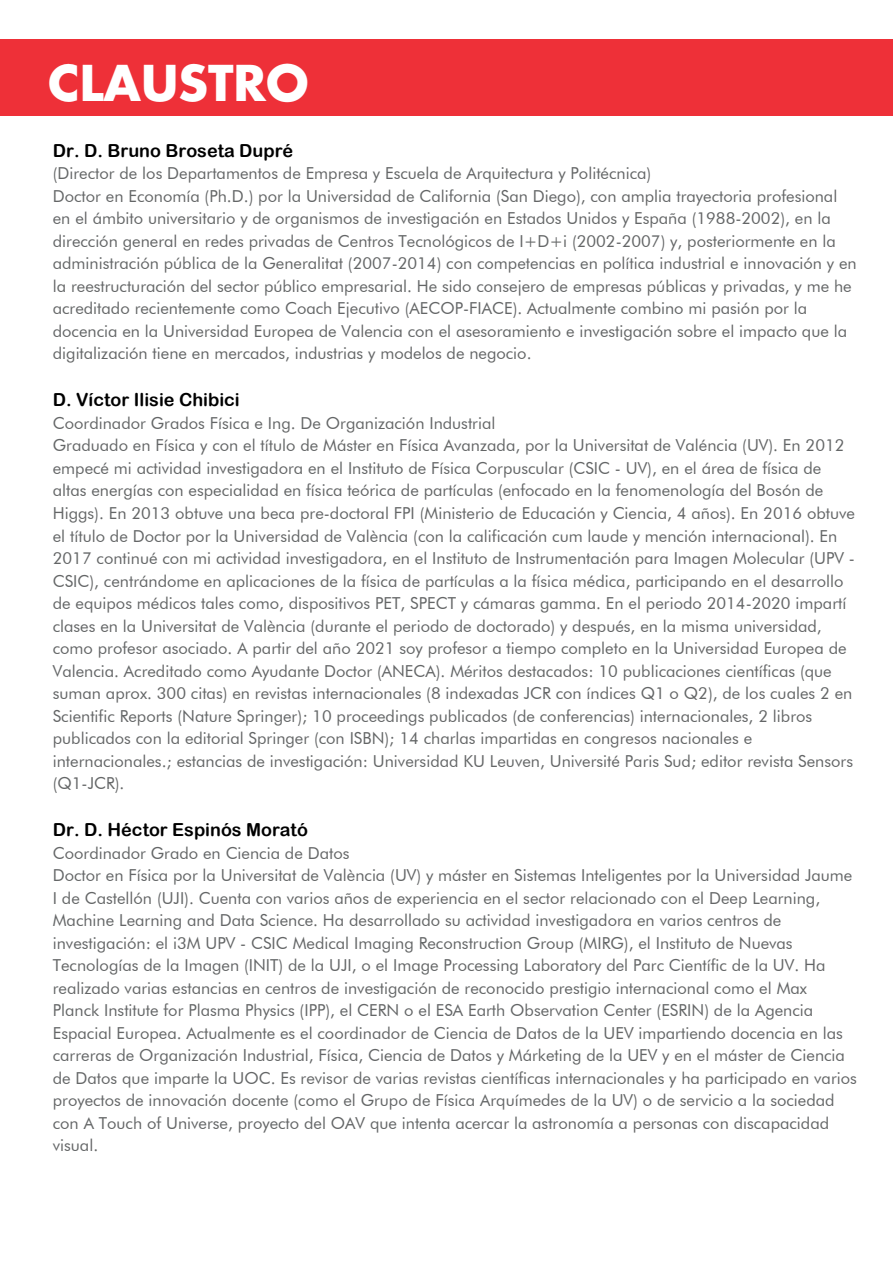
<style>
.page{position:relative;width:893px;height:1263px;background:#fff}
.page>*{position:absolute;margin:0;border:0;box-sizing:border-box;transform-origin:0 0}
.t1{font:700 48px "Futura";color:#fff}
.t2{font:18px "Arial Rounded MT Bold";color:#000}
.t3{font:16.5px/22.5px "Futura BT";color:#646667}
</style>
<div class="page">
<div style="left:0;top:39px;width:893px;height:77px;background:#ee3038"></div>
<h1 class="t1" style="left:48px;top:51px;width:262px">CLAUSTRO</h1>
<p class="t2" style="left:53px;top:140px;width:242px">Dr. D. Bruno Broseta Dupré</p>
<p class="t3" style="left:53px;top:162px;width:805px">(Director de los Departamentos de Empresa y Escuela de Arquitectura y Politécnica)<br>Doctor en Economía (Ph.D.) por la Universidad de California (San Diego), con amplia trayectoria profesional en el ámbito universitario y de organismos de investigación en Estados Unidos y España (1988-2002), en la dirección general en redes privadas de Centros Tecnológicos de I+D+i (2002-2007) y, posteriormente en la administración pública de la Generalitat (2007-2014) con competencias en política industrial e innovación y en la reestructuración del sector público empresarial. He sido consejero de empresas públicas y privadas, y me he acreditado recientemente como Coach Ejecutivo (AECOP-FIACE). Actualmente combino mi pasión por la docencia en la Universidad Europea de Valencia con el asesoramiento e investigación sobre el impacto que la digitalización tiene en mercados, industrias y modelos de negocio.</p>
<p class="t2" style="left:53px;top:389px;width:189px">D. Víctor Ilisie Chibici</p>
<p class="t3" style="left:53px;top:412px;width:804px">Coordinador Grados Física e Ing. De Organización Industrial<br>Graduado en Física y con el título de Máster en Física Avanzada, por la Universitat de Valéncia (UV). En 2012 empecé mi actividad investigadora en el Instituto de Física Corpuscular (CSIC - UV), en el área de física de altas energías con especialidad en física teórica de partículas (enfocado en la fenomenología del Bosón de Higgs). En 2013 obtuve una beca pre-doctoral FPI (Ministerio de Educación y Ciencia, 4 años). En 2016 obtuve el título de Doctor por la Universidad de València (con la calificación cum laude y mención internacional). En 2017 continué con mi actividad investigadora, en el Instituto de Instrumentación para Imagen Molecular (UPV - CSIC), centrándome en aplicaciones de la física de partículas a la física médica, participando en el desarrollo de equipos médicos tales como, dispositivos PET, SPECT y cámaras gamma. En el periodo 2014-2020 impartí clases en la Universitat de València (durante el periodo de doctorado) y después, en la misma universidad, como profesor asociado. A partir del año 2021 soy profesor a tiempo completo en la Universidad Europea de Valencia. Acreditado como Ayudante Doctor (ANECA). Méritos destacados: 10 publicaciones científicas (que suman aprox. 300 citas) en revistas internacionales (8 indexadas JCR con índices Q1 o Q2), de los cuales 2 en Scientific Reports (Nature Springer); 10 proceedings publicados (de conferencias) internacionales, 2 libros publicados con la editorial Springer (con ISBN); 14 charlas impartidas en congresos nacionales e internacionales.; estancias de investigación: Universidad KU Leuven, Université Paris Sud; editor revista Sensors (Q1-JCR).</p>
<p class="t2" style="left:53px;top:819px;width:257px">Dr. D. Héctor Espinós Morató</p>
<p class="t3" style="left:53px;top:841px;width:806px">Coordinador Grado en Ciencia de Datos<br>Doctor en Física por la Universitat de València (UV) y máster en Sistemas Inteligentes por la Universidad Jaume I de Castellón (UJI). Cuenta con varios años de experiencia en el sector relacionado con el Deep Learning, Machine Learning and Data Science. Ha desarrollado su actividad investigadora en varios centros de investigación: el i3M UPV - CSIC Medical Imaging Reconstruction Group (MIRG), el Instituto de Nuevas Tecnologías de la Imagen (INIT) de la UJI, o el Image Processing Laboratory del Parc Científic de la UV. Ha realizado varias estancias en centros de investigación de reconocido prestigio internacional como el Max Planck Institute for Plasma Physics (IPP), el CERN o el ESA Earth Observation Center (ESRIN) de la Agencia Espacial Europea. Actualmente es el coordinador de Ciencia de Datos de la UEV impartiendo docencia en las carreras de Organización Industrial, Física, Ciencia de Datos y Márketing de la UEV y en el máster de Ciencia de Datos que imparte la UOC. Es revisor de varias revistas científicas internacionales y ha participado en varios proyectos de innovación docente (como el Grupo de Física Arquímedes de la UV) o de servicio a la sociedad con A Touch of Universe, proyecto del OAV que intenta acercar la astronomía a personas con discapacidad visual.</p>
</div>
